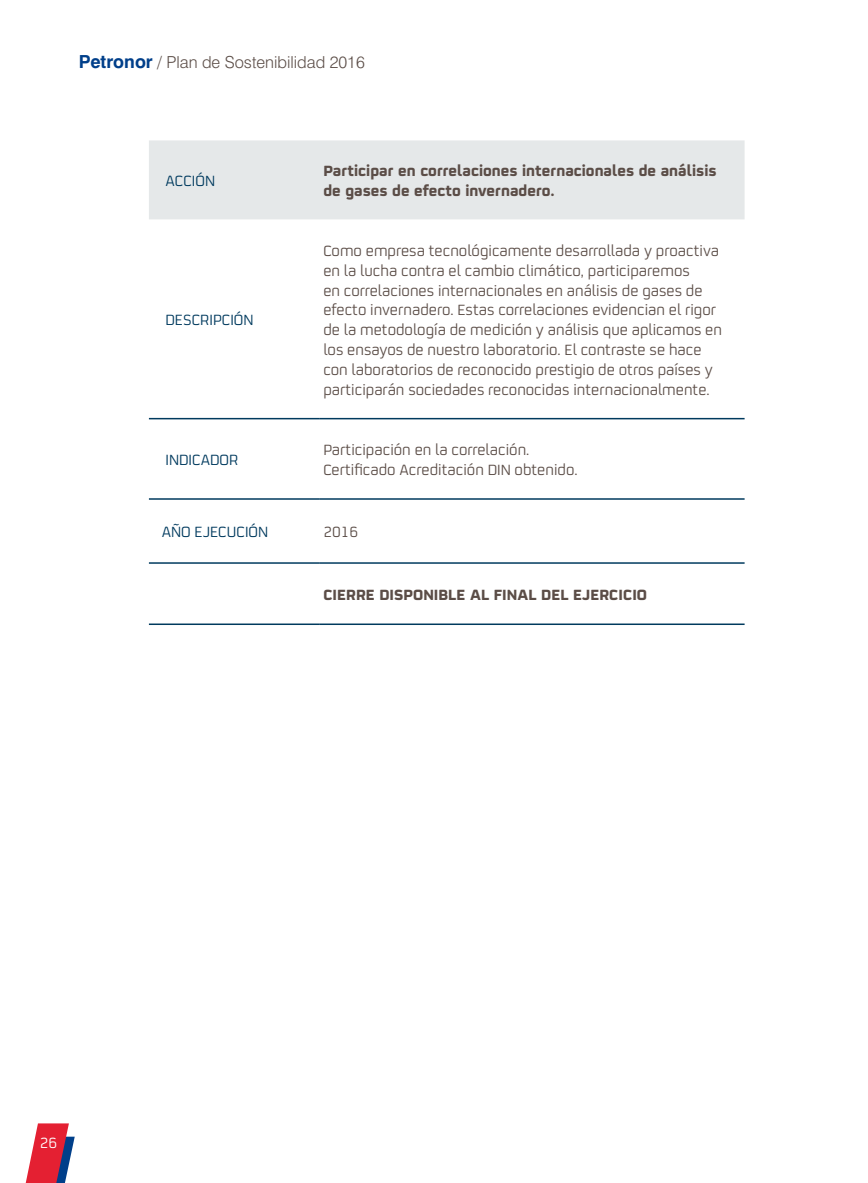
<style>
.page{position:relative;width:868px;height:1183px;background:#fff}
.page>*{position:absolute;margin:0;border:0;box-sizing:border-box;transform-origin:0 0}
.t1{font:16.5px/19.8px "Repsol BETA";color:#5b4d47}
.t2{font:700 16.5px/19.4px "Repsol BETA";color:#5b4d47}
.t3{font:16.5px "Repsol BETA";color:#003a5e}
.t4{font:300 16.5px "Swiss 721 BT";color:#5b4d47}
.t5{font:16.5px "Repsol BETA";color:#fff}
.s1{font-weight:700;font-size:18px;color:#003f8a}
</style>
<div class="page">
<svg style="left:26px;top:1123px;width:49px;height:59px"></svg>
<div style="left:149px;top:140px;width:595px;height:79px;background:#e5e8e9"></div>
<hr style="left:149px;top:418px;width:170px;height:1px;background:#003a5e">
<hr style="left:319px;top:418px;width:425px;height:1px;background:#003a5e">
<hr style="left:149px;top:498px;width:170px;height:1px;background:#003a5e">
<hr style="left:319px;top:498px;width:425px;height:1px;background:#003a5e">
<hr style="left:149px;top:562px;width:170px;height:1px;background:#003a5e">
<hr style="left:319px;top:562px;width:425px;height:1px;background:#003a5e">
<hr style="left:149px;top:623px;width:170px;height:2px;background:#003a5e">
<hr style="left:319px;top:623px;width:425px;height:2px;background:#003a5e">
<p class="t4" style="left:79px;top:52px;width:287px"><span class="s1">Petronor</span> / Plan de Sostenibilidad 2016</p>
<p class="t3" style="left:165px;top:169px;width:51px">ACCIÓN</p>
<p class="t2" style="left:323px;top:159px;width:395px">Participar en correlaciones internacionales de análisis de gases de efecto invernadero.</p>
<p class="t3" style="left:165px;top:308px;width:90px">DESCRIPCIÓN</p>
<p class="t1" style="left:323px;top:239px;width:400px">Como empresa tecnológicamente desarrollada y proactiva en la lucha contra el cambio climático, participaremos<br>en correlaciones internacionales en análisis de gases de efecto invernadero. Estas correlaciones evidencian el rigor de la metodología de medición y análisis que aplicamos en los ensayos de nuestro laboratorio. El contraste se hace con laboratorios de reconocido prestigio de otros países y participarán sociedades reconocidas internacionalmente.</p>
<p class="t3" style="left:165px;top:448px;width:74px">INDICADOR</p>
<p class="t1" style="left:323px;top:439px;width:256px">Participación en la correlación.<br>Certificado Acreditación DIN obtenido.</p>
<p class="t3" style="left:162px;top:520px;width:108px">AÑO EJECUCIÓN</p>
<p class="t1" style="left:323px;top:521px;width:36px">2016</p>
<p class="t2" style="left:323px;top:583px;width:325px">CIERRE DISPONIBLE AL FINAL DEL EJERCICIO</p>
<p class="t5" style="left:40px;top:1130px;width:19px">26</p>
</div>
